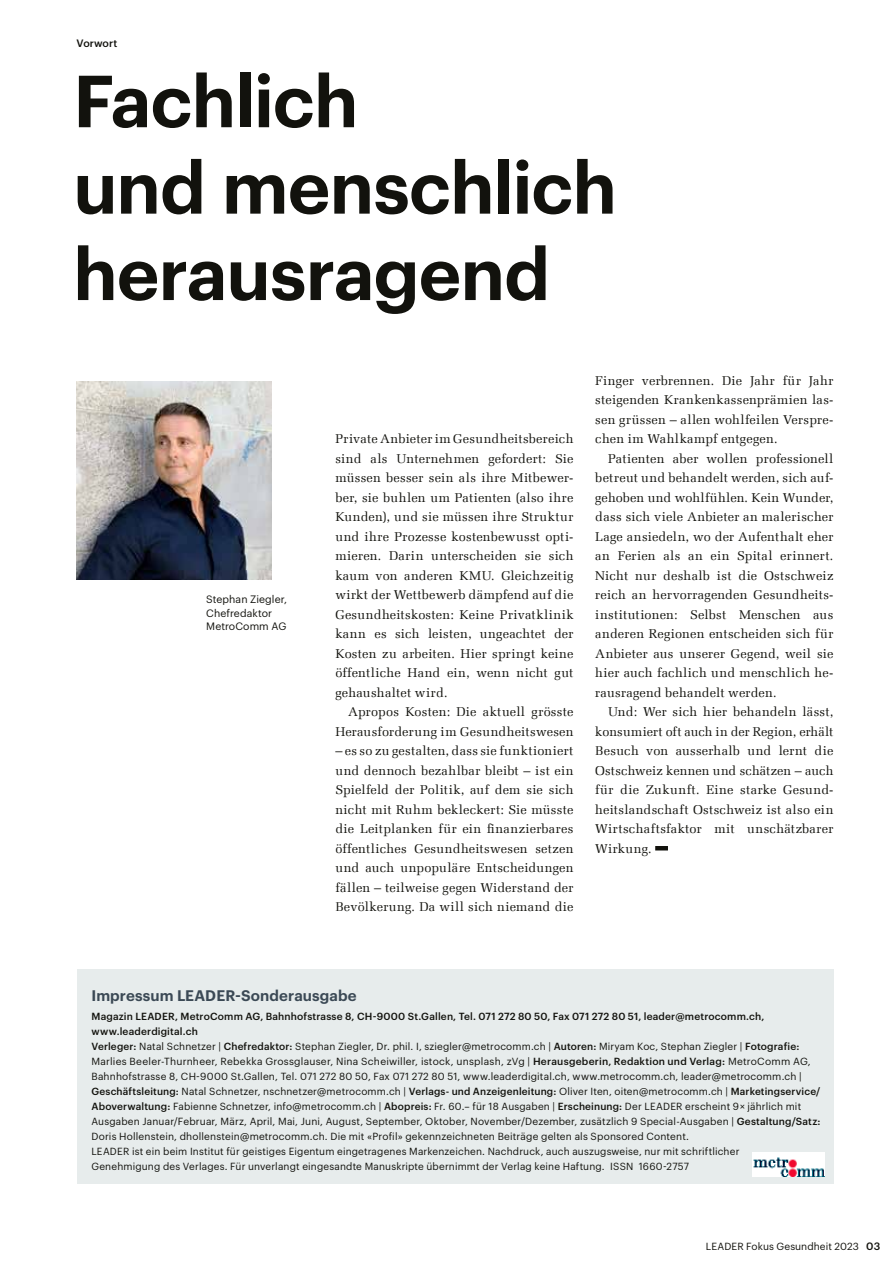
<style>
.page{position:relative;width:893px;height:1263px;background:#fff}
.page>*{position:absolute;margin:0;border:0;box-sizing:border-box;transform-origin:0 0}
.t1{font:600 72px/86.4px "Graphik";letter-spacing:-.01em;color:#12120d}
.t2{font:600 15px "Graphik";letter-spacing:.01em;color:#3b4955}
.t3{font:12.75px/19.5px "Melior Com";letter-spacing:.015em;color:#12120d;text-align:justify}
.t4{font:10.5px/13.5px "Graphik";letter-spacing:.005em;color:#12120d}
.t5{font:500 10.5px "Graphik";letter-spacing:.005em;color:#12120d}
.t6{font:10.2px/15px "Graphik";letter-spacing:.02em;color:#12120d}
.s1{font-weight:500}
.s2{font-weight:500;font-size:10.5px}
</style>
<div class="page">
<div style="left:77px;top:969px;width:756px;height:215px;background:#e7ecec"></div>
<img style="left:753px;top:1153px;width:72px;height:23px">
<hr style="left:655px;top:846px;width:13px;height:4px;background:#12120d">
<img style="left:77px;top:382px;width:194px;height:198px">
<p class="t5" style="left:77px;top:35px;width:42px">Vorwort</p>
<h1 class="t1" style="left:73px;top:52px;width:545px">Fachlich<br>und menschlich herausragend</h1>
<p class="t4" style="left:206px;top:591px;width:82px">Stephan Ziegler,<br>Chefredaktor<br>MetroComm AG</p>
<p class="t3" style="left:335px;top:429px;width:240px">Private Anbieter im Gesundheitsbereich sind als Unternehmen gefordert: Sie müssen besser sein als ihre Mitbewer&shy;ber, sie buhlen um Patienten (also ihre Kunden), und sie müssen ihre Struktur und ihre Prozesse kostenbewusst opti&shy;mieren. Darin unterscheiden sie sich kaum von anderen KMU. Gleichzeitig wirkt der Wettbewerb dämpfend auf die Gesundheitskosten: Keine Privatklinik kann es sich leisten, ungeachtet der Kosten zu arbeiten. Hier springt keine öffentliche Hand ein, wenn nicht gut gehaushaltet wird.</p>
<p class="t3" style="left:335px;top:702px;width:240px;text-align:right">Apropos Kosten: Die aktuell grösste<br>Herausforderung im Gesundheitswesen</p>
<p class="t3" style="left:335px;top:741px;width:240px">– es so zu gestalten, dass sie funktioniert und dennoch bezahlbar bleibt – ist ein Spielfeld der Politik, auf dem sie sich nicht mit Ruhm bekleckert: Sie müsste die Leitplanken für ein finanzierbares öffentliches Gesundheitswesen setzen und auch unpopuläre Entscheidungen fällen – teilweise gegen Widerstand der Bevölkerung. Da will sich niemand die</p>
<p class="t3" style="left:595px;top:370px;width:240px">Finger verbrennen. Die Jahr für Jahr steigenden Krankenkassenprämien las&shy;sen grüssen – allen wohlfeilen Verspre&shy;chen im Wahlkampf entgegen.</p>
<p class="t3" style="left:595px;top:448px;width:240px;text-indent:13px">Patienten aber wollen professionell betreut und behandelt werden, sich auf&shy;gehoben und wohlfühlen. Kein Wunder, dass sich viele Anbieter an malerischer Lage ansiedeln, wo der Aufenthalt eher an Ferien als an ein Spital erinnert.<br>Nicht nur deshalb ist die Ostschweiz reich an hervorragenden Gesundheits&shy;institutionen: Selbst Menschen aus anderen Regionen entscheiden sich für Anbieter aus unserer Gegend, weil sie hier auch fachlich und menschlich he&shy;rausragend behandelt werden.</p>
<p class="t3" style="left:595px;top:702px;width:240px;text-indent:13px">Und: Wer sich hier behandeln lässt, konsumiert oft auch in der Region, erhält Besuch von ausserhalb und lernt die Ostschweiz kennen und schätzen – auch für die Zukunft. Eine starke Gesund&shy;heitslandschaft Ostschweiz ist also ein Wirtschaftsfaktor mit unschätzbarer Wirkung.</p>
<p class="t2" style="left:91px;top:984px;width:267px">Impressum LEADER-Sonderausgabe</p>
<p class="t6" style="left:91px;top:1008px;width:731px"><span class="s1">Magazin LEADER, MetroComm AG, Bahnhofstrasse 8, CH-9000 St.Gallen, Tel. 071 272 80 50, Fax 071 272 80 51, leader@metrocomm.ch, www.leaderdigital.ch<br>Verleger:</span> Natal Schnetzer | <span class="s1">Chefredaktor:</span> Stephan Ziegler, Dr. phil. I, sziegler@metrocomm.ch | <span class="s1">Autoren:</span> Miryam Koc, Stephan Ziegler | <span class="s1">Fotografie:<br></span>Marlies Beeler-Thurnheer, Rebekka Grossglauser, Nina Scheiwiller, istock, unsplash, zVg | <span class="s1">Herausgeberin, Redaktion und Verlag:</span> MetroComm AG, Bahnhofstrasse 8, CH-9000 St.Gallen, Tel. 071 272 80 50, Fax 071 272 80 51, www.leaderdigital.ch, www.metrocomm.ch, leader@metrocomm.ch | <span class="s1">Geschäftsleitung:</span> Natal Schnetzer, nschnetzer@metrocomm.ch | <span class="s1">Verlags- und Anzeigenleitung:</span> Oliver Iten, oiten@metrocomm.ch | <span class="s1">Marketingservice/ Aboverwaltung:</span> Fabienne Schnetzer, info@metrocomm.ch | <span class="s1">Abopreis:</span> Fr. 60.– für 18 Ausgaben | <span class="s1">Erscheinung:</span> Der LEADER erscheint 9 × jährlich mit Ausgaben Januar/Februar, März, April, Mai, Juni, August, September, Oktober, November/Dezember, zusätzlich 9 Special-Ausgaben | <span class="s1">Gestaltung/Satz:<br></span>Doris Hollenstein, dhollenstein@metrocomm.ch. Die mit «Profil» gekennzeichneten Beiträge gelten als Sponsored Content.<br>LEADER ist ein beim Institut für geistiges Eigentum eingetragenes Markenzeichen. Nachdruck, auch auszugsweise, nur mit schriftlicher<br>Genehmigung des Verlages. Für unverlangt eingesandte Manuskripte übernimmt der Verlag keine Haftung. ISSN 1660-2757</p>
<p class="t6" style="left:706px;top:1238px;width:176px">LEADER Fokus Gesundheit 2023 <span class="s2">03</span></p>
</div>
